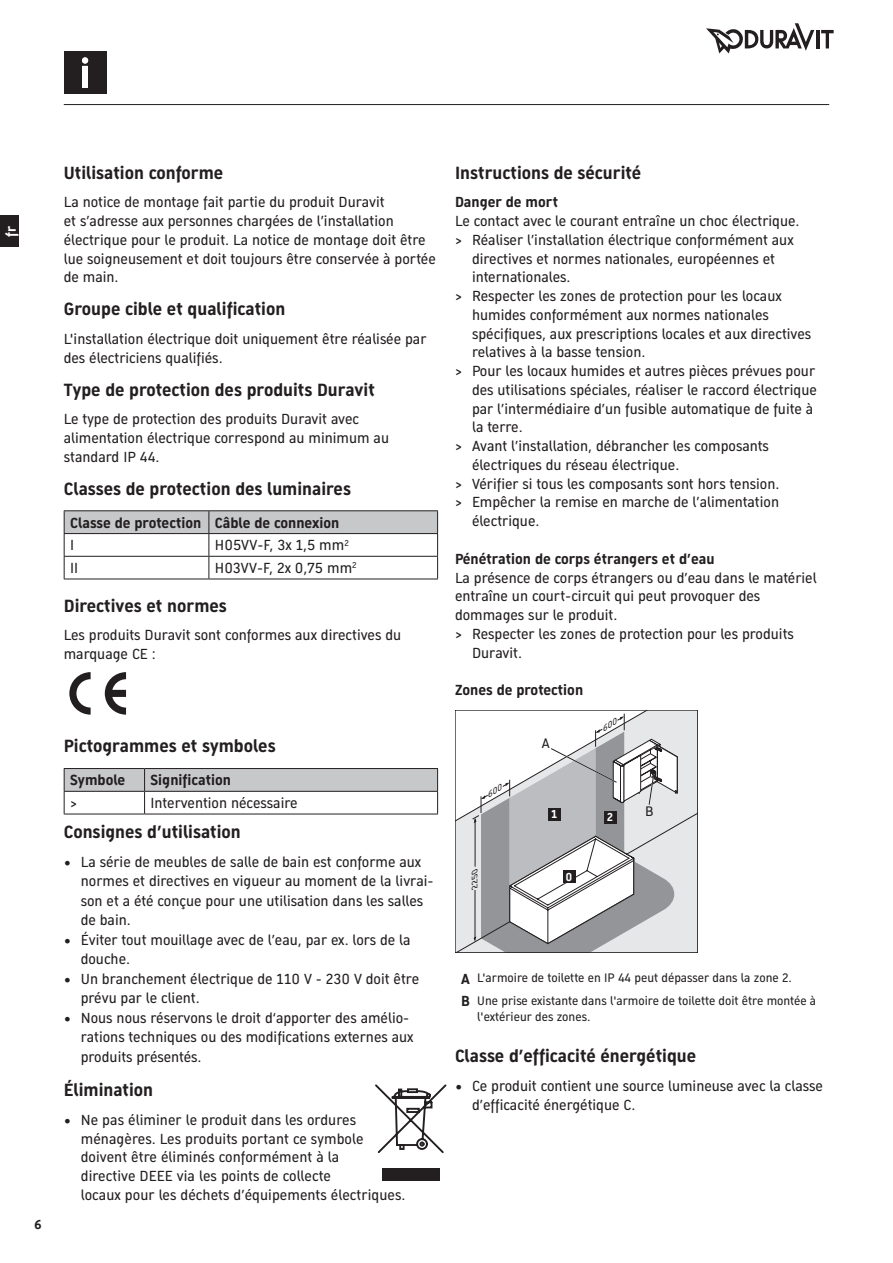
<style>
.page{position:relative;width:893px;height:1263px;background:#fff}
.page>*{position:absolute;margin:0;border:0;box-sizing:border-box;transform-origin:0 0}
.t1{font:700 17.25px "Dura Sans 2014 c";color:#231f20}
.t2{font:14.25px/18.8px "Dura Sans 2014 c";color:#231f20}
.t3{font:700 14.25px "Dura Sans 2014 c";color:#231f20}
.t4{font:13.5px "Dura Sans 2014 c";color:#231f20}
.t5{font:700 13.5px "Dura Sans 2014 c";color:#fff}
.t6{font:700 12.75px "Dura Sans 2014 c";color:#231f20}
.t7{font:12px/22.8px "Dura Sans 2014 c";color:#231f20}
.t8{font:700 11.25px "Dura Sans 2014 c";color:#fff}
.t9{font:italic 7.8px "Dura Sans 2014 c";color:#231f20;scale:1.15 1}
.s1{font-family:"Dura Sans 110211"}
.s2{font-weight:700;font-size:14.25px}
</style>
<div class="page">
<hr style="left:64px;top:579px;width:145px;height:1px;background:#231f20">
<hr style="left:209px;top:579px;width:229px;height:1px;background:#231f20">
<hr style="left:64px;top:510px;width:145px;height:1px;background:#231f20">
<hr style="left:209px;top:510px;width:229px;height:1px;background:#231f20">
<svg style="left:64px;top:511px;width:374px;height:68px"></svg>
<hr style="left:64px;top:533px;width:145px;height:1px;background:#231f20">
<hr style="left:209px;top:533px;width:229px;height:1px;background:#231f20">
<svg style="left:69px;top:672px;width:22px;height:43px"></svg>
<svg style="left:105px;top:672px;width:21px;height:43px"></svg>
<hr style="left:64px;top:814px;width:81px;height:1px;background:#231f20">
<hr style="left:145px;top:814px;width:293px;height:1px;background:#231f20">
<svg style="left:64px;top:768px;width:374px;height:46px"></svg>
<hr style="left:64px;top:791px;width:81px;height:1px;background:#231f20">
<hr style="left:145px;top:791px;width:293px;height:1px;background:#231f20">
<div style="left:623px;top:712px;width:73px;height:232px;background:#e6e7e9"></div>
<div style="left:383px;top:1169px;width:57px;height:12px;background:#231f20"></div>
<svg style="left:375px;top:1084px;width:71px;height:69px"></svg>
<hr style="left:816px;top:30px;width:3px;height:18px;background:#231f20">
<svg style="left:821px;top:30px;width:13px;height:18px"></svg>
<svg style="left:706px;top:23px;width:108px;height:30px"></svg>
<hr style="left:64px;top:104px;width:765px;height:1px;background:#231f20">
<div style="left:0;top:215px;width:19px;height:32px;background:#231f20"></div>
<div style="left:64px;top:51px;width:42px;height:43px;background:#231f20"></div>
<svg style="left:82px;top:57px;width:6px;height:30px"></svg>
<svg style="left:455px;top:714px;width:223px;height:239px"></svg>
<p class="t5" style="left:2px;top:237px;width:12px;rotate:-90deg">fr</p>
<p class="t6" style="left:34px;top:1215px;width:9px">6</p>
<p class="t1" style="left:64px;top:161px;width:161px">Utilisation conforme</p>
<p class="t2" style="left:64px;top:193px;width:374px">La notice de montage fait partie du produit Duravit<br>et s’adresse aux personnes chargées de l’installation électrique pour le produit. La notice de montage doit être lue soigneusement et doit toujours être conservée à portée de main.</p>
<p class="t1" style="left:64px;top:297px;width:223px">Groupe cible et qualification</p>
<p class="t2" style="left:64px;top:330px;width:364px">L'installation électrique doit uniquement être réalisée par des électriciens qualifiés.</p>
<p class="t1" style="left:64px;top:377px;width:313px">Type de protection des produits Duravit</p>
<p class="t2" style="left:64px;top:410px;width:327px">Le type de protection des produits Duravit avec alimentation électrique correspond au minimum au standard IP 44.</p>
<p class="t1" style="left:64px;top:476px;width:289px">Classes de protection des luminaires</p>
<p class="t3" style="left:70px;top:512px;width:271px">Classe de protection Câble de connexion</p>
<p class="t2" style="left:70px;top:536px;width:6px">I</p>
<p class="t2" style="left:215px;top:536px;width:135px">H05VV-F, 3x 1,5 mm<sup>2</sup></p>
<p class="t2" style="left:70px;top:559px;width:10px">II</p>
<p class="t2" style="left:215px;top:559px;width:143px">H03VV-F, 2x 0,75 mm<sup>2</sup></p>
<p class="t1" style="left:64px;top:593px;width:165px">Directives et normes</p>
<p class="t2" style="left:64px;top:626px;width:339px">Les produits Duravit sont conformes aux directives du marquage CE :</p>
<p class="t1" style="left:64px;top:734px;width:213px">Pictogrammes et symboles</p>
<p class="t3" style="left:70px;top:770px;width:57px">Symbole</p>
<p class="t3" style="left:151px;top:770px;width:82px">Signification</p>
<p class="t2" style="left:70px;top:794px;width:9px">&gt;</p>
<p class="t2" style="left:151px;top:794px;width:148px">Intervention nécessaire</p>
<p class="t1" style="left:64px;top:819px;width:179px">Consignes d’utilisation</p>
<p class="t2" style="left:81px;top:852px;width:354px;line-height:19.5px;text-indent:-17px">• La série de meubles de salle de bain est conforme aux normes et directives en vigueur au moment de la livrai&shy;son et a été conçue pour une utilisation dans les salles de bain.</p>
<p class="t2" style="left:81px;top:930px;width:331px;line-height:19.5px;text-indent:-17px">• Éviter tout mouillage avec de l’eau, par ex. lors de la douche.</p>
<p class="t2" style="left:81px;top:969px;width:340px;line-height:19.5px;text-indent:-17px">• Un branchement électrique de 110 V - 230 V doit être prévu par le client.</p>
<p class="t2" style="left:81px;top:1008px;width:334px;line-height:19.5px;text-indent:-17px">• Nous nous réservons le droit d‘apporter des amélio&shy;rations techniques ou des modifications externes aux produits présentés.</p>
<p class="t1" style="left:64px;top:1078px;width:91px">Élimination</p>
<p class="t2" style="left:81px;top:1110px;width:326px;text-indent:-17px">• Ne pas éliminer le produit dans les ordures ménagères. Les produits portant ce symbole doivent être éliminés conformément à la<br>directive DEEE via les points de collecte<br>locaux pour les déchets d’équipements électriques.</p>
<p class="t1" style="left:455px;top:161px;width:188px">Instructions de sécurité</p>
<p class="t3" style="left:455px;top:192px;width:105px">Danger de mort</p>
<p class="t2" style="left:455px;top:212px;width:346px">Le contact avec le courant entraîne un choc électrique.</p>
<p class="t2" style="left:455px;top:231px;width:340px"><span class="s1">&gt;</span> Réaliser l’installation électrique conformément aux</p>
<p class="t2" style="left:472px;top:249px;width:305px">directives et normes nationales, européennes et</p>
<p class="t2" style="left:472px;top:268px;width:100px">internationales.</p>
<p class="t2" style="left:455px;top:287px;width:328px"><span class="s1">&gt;</span> Respecter les zones de protection pour les locaux</p>
<p class="t2" style="left:472px;top:306px;width:298px">humides conformément aux normes nationales</p>
<p class="t2" style="left:472px;top:324px;width:341px">spécifiques, aux prescriptions locales et aux directives</p>
<p class="t2" style="left:472px;top:343px;width:175px">relatives à la basse tension.</p>
<p class="t2" style="left:455px;top:362px;width:362px"><span class="s1">&gt;</span> Pour les locaux humides et autres pièces prévues pour</p>
<p class="t2" style="left:472px;top:381px;width:346px">des utilisations spéciales, réaliser le raccord électrique</p>
<p class="t2" style="left:472px;top:399px;width:343px">par l’intermédiaire d’un fusible automatique de fuite à</p>
<p class="t2" style="left:472px;top:418px;width:52px">la terre.</p>
<p class="t2" style="left:455px;top:437px;width:316px"><span class="s1">&gt;</span> Avant l’installation, débrancher les composants</p>
<p class="t2" style="left:472px;top:456px;width:209px">électriques du réseau électrique.</p>
<p class="t2" style="left:455px;top:474px;width:326px"><span class="s1">&gt;</span> Vérifier si tous les composants sont hors tension.</p>
<p class="t2" style="left:455px;top:493px;width:326px"><span class="s1">&gt;</span> Empêcher la remise en marche de l’alimentation</p>
<p class="t2" style="left:472px;top:512px;width:69px">électrique.</p>
<p class="t3" style="left:455px;top:549px;width:261px">Pénétration de corps étrangers et d’eau</p>
<p class="t2" style="left:455px;top:568px;width:363px">La présence de corps étrangers ou d’eau dans le matériel</p>
<p class="t2" style="left:455px;top:587px;width:307px">entraîne un court-circuit qui peut provoquer des</p>
<p class="t2" style="left:455px;top:606px;width:164px">dommages sur le produit.</p>
<p class="t2" style="left:455px;top:624px;width:340px"><span class="s1">&gt;</span> Respecter les zones de protection pour les produits</p>
<p class="t2" style="left:472px;top:643px;width:52px">Duravit.</p>
<p class="t3" style="left:455px;top:680px;width:130px">Zones de protection</p>
<p class="t4" style="left:542px;top:734px;width:9px">A</p>
<p class="t8" style="left:551px;top:806px;width:8px">1</p>
<p class="t8" style="left:607px;top:809px;width:8px">2</p>
<p class="t9" style="left:469px;top:888px;width:25px;rotate:-90deg">2250</p>
<p class="t8" style="left:566px;top:869px;width:8px">0</p>
<p class="t4" style="left:645px;top:802px;width:10px">B</p>
<p class="t7" style="left:461px;top:966px;width:357px"><span class="s2">A</span> L'armoire de toilette en IP 44 peut dépasser dans la zone 2.<br><span class="s2">B</span> Une prise existante dans l'armoire de toilette doit être montée à</p>
<p class="t7" style="left:477px;top:1005px;width:115px">l'extérieur des zones.</p>
<p class="t1" style="left:455px;top:1043px;width:243px">Classe d’efficacité énergétique</p>
<p class="t2" style="left:472px;top:1076px;width:352px;line-height:19.5px;text-indent:-17px">• Ce produit contient une source lumineuse avec la classe d’efficacité énergétique C.</p>
</div>
